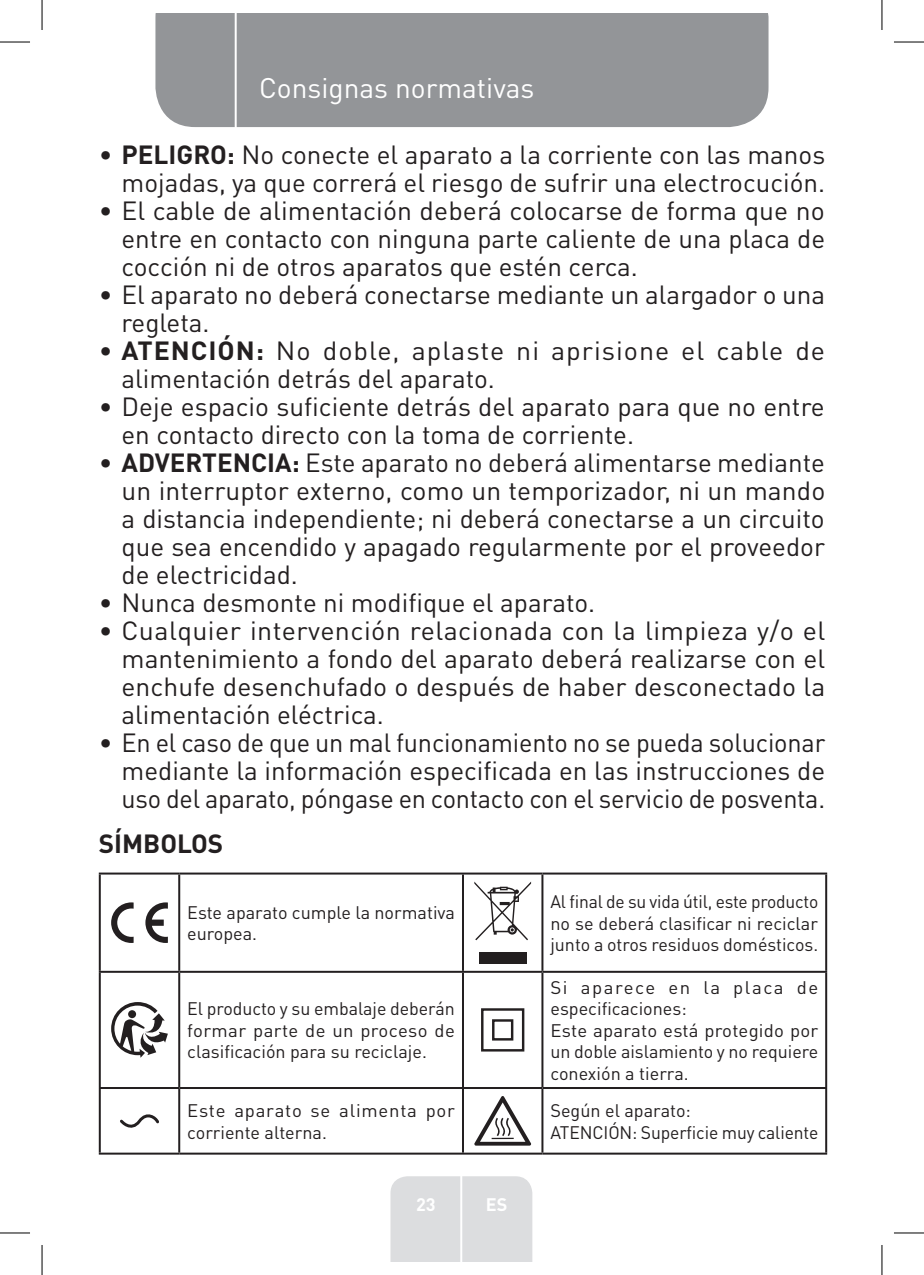
<style>
.page{position:relative;width:924px;height:1275px;background:#fff}
.page>*{position:absolute;margin:0;border:0;box-sizing:border-box;transform-origin:0 0}
.t1{font:28px "DIN Pro";color:#fff}
.t2{font:26px/28px "DIN Pro";color:#231f20;text-align:justify}
.Large_Text__3_2_mm{font:700 26px "DIN Pro";color:#231f20}
.Body{font:18px/21.6px "DIN Pro";color:#231f20;text-align:justify}
.Body-2{font:18px/21.6px "DIN Pro";letter-spacing:.035em;color:#231f20}
.Body-3{font:18px/21.6px "DIN Pro";letter-spacing:.05em;color:#231f20}
.t3{font:700 18px "DIN Pro";color:#fff}
.s1{font-weight:700}
</style>
<div class="page">
<div style="left:155px;top:14px;width:613px;height:113px;background:#939598"></div>
<div style="left:390px;top:1176px;width:142px;height:85px;background:#dcdddf"></div>
<hr style="left:460px;top:1153px;width:2px;height:108px;background:#fff">
<hr style="left:234px;top:14px;width:2px;height:116px;background:#fff">
<hr style="left:99px;top:872px;width:80px;height:2px;background:#231f20">
<hr style="left:99px;top:874px;width:2px;height:96px;background:#231f20">
<hr style="left:179px;top:872px;width:284px;height:2px;background:#231f20">
<hr style="left:178px;top:874px;width:2px;height:96px;background:#231f20">
<hr style="left:463px;top:872px;width:79px;height:2px;background:#231f20">
<hr style="left:462px;top:874px;width:2px;height:96px;background:#231f20">
<hr style="left:542px;top:872px;width:284px;height:2px;background:#231f20">
<hr style="left:541px;top:874px;width:2px;height:96px;background:#231f20">
<hr style="left:824px;top:874px;width:2px;height:96px;background:#231f20">
<hr style="left:99px;top:970px;width:80px;height:2px;background:#231f20">
<hr style="left:99px;top:972px;width:2px;height:115px;background:#231f20">
<hr style="left:179px;top:970px;width:284px;height:2px;background:#231f20">
<hr style="left:178px;top:972px;width:2px;height:115px;background:#231f20">
<hr style="left:463px;top:970px;width:79px;height:2px;background:#231f20">
<hr style="left:462px;top:972px;width:2px;height:115px;background:#231f20">
<hr style="left:542px;top:970px;width:284px;height:2px;background:#231f20">
<hr style="left:541px;top:972px;width:2px;height:115px;background:#231f20">
<hr style="left:824px;top:972px;width:2px;height:115px;background:#231f20">
<hr style="left:99px;top:1087px;width:80px;height:2px;background:#231f20">
<hr style="left:99px;top:1089px;width:2px;height:63px;background:#231f20">
<hr style="left:179px;top:1087px;width:284px;height:2px;background:#231f20">
<hr style="left:178px;top:1089px;width:2px;height:63px;background:#231f20">
<hr style="left:463px;top:1087px;width:79px;height:2px;background:#231f20">
<hr style="left:462px;top:1089px;width:2px;height:63px;background:#231f20">
<hr style="left:542px;top:1087px;width:284px;height:2px;background:#231f20">
<hr style="left:541px;top:1089px;width:2px;height:63px;background:#231f20">
<hr style="left:824px;top:1089px;width:2px;height:63px;background:#231f20">
<hr style="left:99px;top:1152px;width:80px;height:2px;background:#231f20">
<hr style="left:179px;top:1152px;width:284px;height:2px;background:#231f20">
<hr style="left:463px;top:1152px;width:79px;height:2px;background:#231f20">
<hr style="left:542px;top:1152px;width:284px;height:2px;background:#231f20">
<svg style="left:111px;top:902px;width:22px;height:41px"></svg>
<svg style="left:145px;top:902px;width:23px;height:41px"></svg>
<svg style="left:474px;top:881px;width:57px;height:59px"></svg>
<div style="left:479px;top:952px;width:47px;height:11px;background:#231f20"></div>
<svg style="left:111px;top:1002px;width:57px;height:55px"></svg>
<svg style="left:481px;top:1008px;width:44px;height:44px"></svg>
<svg style="left:120px;top:1114px;width:39px;height:14px"></svg>
<svg style="left:474px;top:1096px;width:57px;height:49px"></svg>
<hr style="left:0;top:42px;width:30px;height:1px;background:#000">
<hr style="left:893px;top:42px;width:30px;height:1px;background:#000">
<hr style="left:0;top:1232px;width:30px;height:1px;background:#000">
<hr style="left:893px;top:1232px;width:30px;height:1px;background:#000">
<hr style="left:42px;top:0;width:1px;height:30px;background:#000">
<hr style="left:42px;top:1245px;width:1px;height:30px;background:#000">
<hr style="left:881px;top:0;width:1px;height:30px;background:#000">
<hr style="left:881px;top:1245px;width:1px;height:30px;background:#000">
<p class="t1" style="left:259px;top:69px;width:277px">Consignas normativas</p>
<p class="t2" style="left:99px;top:139px;width:727px;text-align:right">• <span class="s1">PELIGRO:</span> No conecte el aparato a la corriente con las manos mojadas, ya que correrá el riesgo de sufrir una electrocución.</p>
<p class="t2" style="left:121px;top:195px;width:705px;text-indent:-23px">• El cable de alimentación deberá colocarse de forma que no entre en contacto con ninguna parte caliente de una placa de cocción ni de otros aparatos que estén cerca.</p>
<p class="t2" style="left:121px;top:279px;width:704px;text-indent:-23px">• El aparato no deberá conectarse mediante un alargador o una regleta.</p>
<p class="t2" style="left:121px;top:335px;width:704px;text-indent:-23px">• <span class="s1">ATENCIÓN:</span> No doble, aplaste ni aprisione el cable de alimentación detrás del aparato.</p>
<p class="t2" style="left:121px;top:391px;width:704px;text-indent:-23px">• Deje espacio suficiente detrás del aparato para que no entre en contacto directo con la toma de corriente.</p>
<p class="t2" style="left:121px;top:447px;width:705px;text-indent:-23px">• <span class="s1">ADVERTENCIA:</span> Este aparato no deberá alimentarse mediante un interruptor externo, como un temporizador, ni un mando a distancia independiente; ni deberá conectarse a un circuito que sea encendido y apagado regularmente por el proveedor de electricidad.</p>
<p class="t2" style="left:99px;top:587px;width:498px">• Nunca desmonte ni modifique el aparato.</p>
<p class="t2" style="left:121px;top:615px;width:705px;text-indent:-23px">• Cualquier intervención relacionada con la limpieza y/o el mantenimiento a fondo del aparato deberá realizarse con el enchufe desenchufado o después de haber desconectado la alimentación eléctrica.</p>
<p class="t2" style="left:121px;top:727px;width:705px;text-indent:-23px">• En el caso de que un mal funcionamiento no se pueda solucionar mediante la información especificada en las instrucciones de uso del aparato, póngase en contacto con el servicio de posventa.</p>
<p class="Large_Text__3_2_mm" style="left:99px;top:822px;width:126px">SÍMBOLOS</p>
<p class="Body" style="left:187px;top:900px;width:269px">Este aparato cumple la normativa europea.</p>
<p class="Body" style="left:550px;top:890px;width:269px">Al final de su vida útil, este producto no se deberá clasificar ni reciclar junto a otros residuos domésticos.</p>
<p class="Body" style="left:187px;top:997px;width:269px">El producto y su embalaje deberán formar parte de un proceso de clasificación para su reciclaje.</p>
<p class="Body-3" style="left:550px;top:975px;width:269px">Si aparece en la placa de especificaciones:</p>
<p class="Body" style="left:550px;top:1018px;width:269px">Este aparato está protegido por un doble aislamiento y no requiere conexión a tierra.</p>
<p class="Body-2" style="left:187px;top:1098px;width:269px">Este aparato se alimenta por corriente alterna.</p>
<p class="Body" style="left:550px;top:1098px;width:142px">Según el aparato:</p>
<p class="Body" style="left:550px;top:1120px;width:269px">ATENCIÓN: Superficie muy caliente</p>
<p class="t3" style="left:416px;top:1189px;width:21px">23</p>
<p class="t3" style="left:485px;top:1189px;width:23px">ES</p>
</div>
